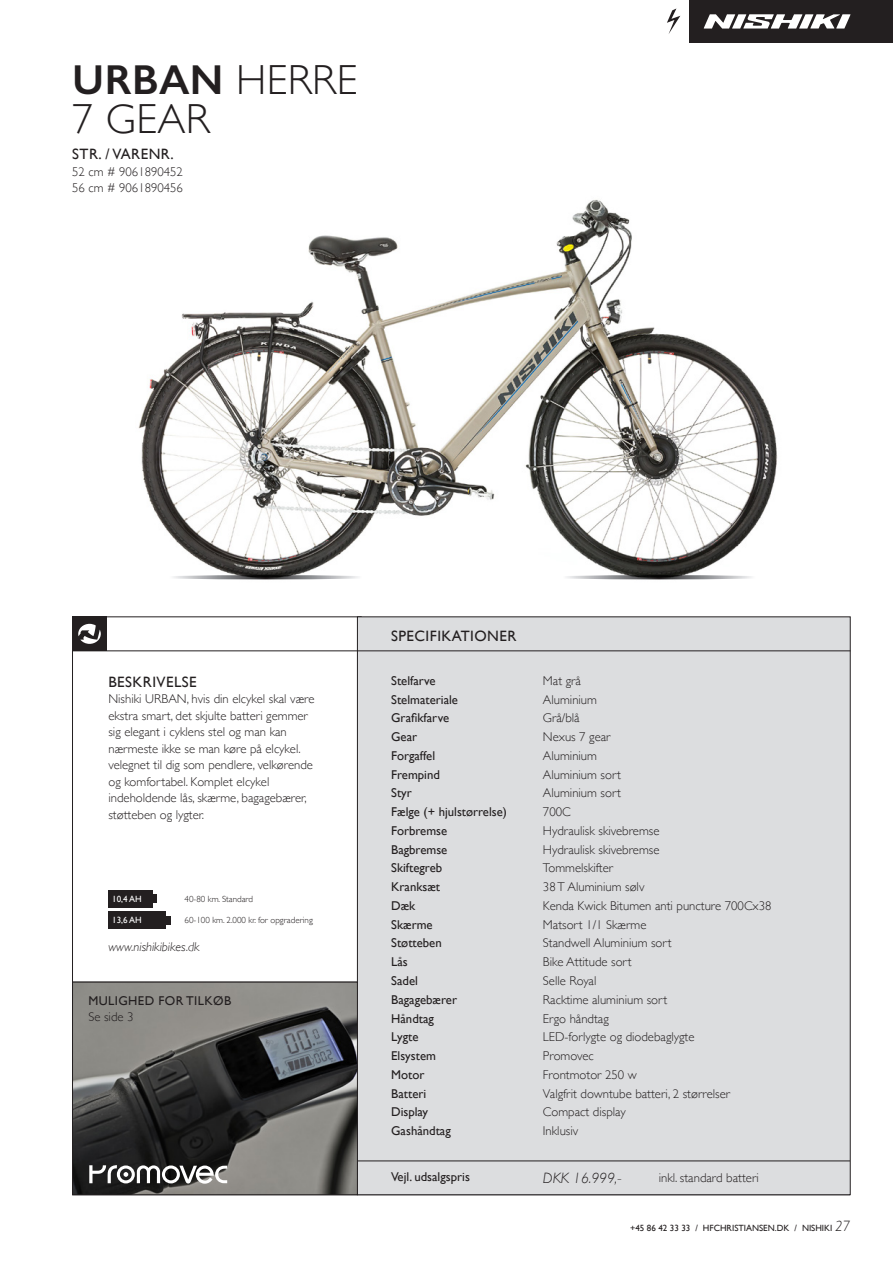
<style>
.page{position:relative;width:893px;height:1263px;background:#fff}
.page>*{position:absolute;margin:0;border:0;box-sizing:border-box;transform-origin:0 0}
.Overskrift{font:600 42px "Gill Sans";letter-spacing:.01em;color:#231f20}
.Overskrift-2{font:300 42px "Gill Sans";color:#231f20}
.Mellemrubrik{font:15px "Gill Sans";letter-spacing:.03em;color:#231f20}
.Pris{font:italic 300 15px "Gill Sans";color:#231f20}
.Specs__light{font:300 12.75px "Gill Sans";color:#231f20}
.Brødtekst{font:300 12.75px/16.5px "Gill Sans";color:#231f20}
.Specs__bold{font:12.75px "Gill Sans";color:#231f20}
.webadr{font:italic 300 12.75px "Gill Sans";color:#231f20}
.Mellemrubrik-2{font:12.75px "Gill Sans";letter-spacing:.03em;color:#231f20}
.Brødtekst-2{font:300 9px "Gill Sans";color:#231f20}
.t1{font:9px "Gill Sans";color:#231f20}
.Brødtekst-3{font:9px "Gill Sans";color:#fff}
.s1{font-weight:300}
.s2{font-weight:300;font-style:italic;font-size:15px}
</style>
<div class="page">
<div style="left:73px;top:617px;width:34px;height:34px;background:#231f20"></div>
<div style="left:689px;top:0;width:204px;height:43px;background:#231f20"></div>
<div style="left:357px;top:617px;width:493px;height:578px;background:#dcdddf"></div>
<hr style="left:72px;top:651px;width:778px;height:1px;background:#231f20">
<hr style="left:357px;top:1161px;width:493px;height:1px;background:#231f20">
<svg style="left:704px;top:14px;width:146px;height:15px"></svg>
<svg style="left:667px;top:9px;width:13px;height:25px"></svg>
<svg style="left:78px;top:624px;width:23px;height:20px"></svg>
<img style="left:74px;top:984px;width:282px;height:209px">
<div style="left:72px;top:982px;width:286px;height:213px;border:1px solid #231f20"></div>
<svg style="left:89px;top:1165px;width:138px;height:19px"></svg>
<img style="left:138px;top:199px;width:640px;height:381px">
<div style="left:108px;top:890px;width:45px;height:17px;background:#231f20"></div>
<svg style="left:153px;top:895px;width:4px;height:8px"></svg>
<div style="left:166px;top:916px;width:5px;height:8px;background:#231f20"></div>
<div style="left:108px;top:912px;width:58px;height:17px;background:#231f20"></div>
<p class="Overskrift" style="left:72px;top:55px;width:286px">URBAN <span class="s1">HERRE</span></p>
<p class="Overskrift-2" style="left:72px;top:86px;width:139px">7 GEAR</p>
<p class="Mellemrubrik" style="left:72px;top:145px;width:103px">STR. / VARENR.</p>
<p class="Brødtekst" style="left:72px;top:163px;width:112px">52 cm # 9061890452</p>
<p class="Brødtekst" style="left:72px;top:179px;width:112px">56 cm # 9061890456</p>
<p class="Mellemrubrik" style="left:108px;top:673px;width:90px">BESKRIVELSE</p>
<p class="Brødtekst" style="left:108px;top:690px;width:208px">Nishiki URBAN, hvis din elcykel skal være ekstra smart, det skjulte batteri gemmer sig elegant i cyklens stel og man kan nærmeste ikke se man køre på elcykel. velegnet til dig som pendlere, velkørende og komfortabel. Komplet elcykel indeholdende lås, skærme, bagagebærer, støtteben og lygter.</p>
<p class="Brødtekst-3" style="left:112px;top:894px;width:31px">10,4 AH</p>
<p class="Brødtekst-2" style="left:185px;top:892px;width:70px">40-80 km. Standard</p>
<p class="Brødtekst-3" style="left:112px;top:915px;width:31px">13,6 AH</p>
<p class="Brødtekst-2" style="left:185px;top:913px;width:130px">60-100 km. 2.000 kr. for opgradering</p>
<p class="webadr" style="left:108px;top:939px;width:93px">www.nishikibikes.dk</p>
<p class="Mellemrubrik-2" style="left:88px;top:993px;width:144px">MULIGHED FOR TILKØB</p>
<p class="Brødtekst" style="left:88px;top:1008px;width:47px">Se side 3</p>
<p class="Mellemrubrik" style="left:391px;top:627px;width:127px">SPECIFIKATIONER</p>
<p class="Specs__bold" style="left:391px;top:673px;width:46px">Stelfarve</p>
<p class="Specs__bold" style="left:391px;top:692px;width:68px">Stelmateriale</p>
<p class="Specs__bold" style="left:391px;top:711px;width:59px">Grafikfarve</p>
<p class="Specs__bold" style="left:391px;top:729px;width:28px">Gear</p>
<p class="Specs__bold" style="left:391px;top:748px;width:45px">Forgaffel</p>
<p class="Specs__bold" style="left:391px;top:767px;width:50px">Frempind</p>
<p class="Specs__bold" style="left:391px;top:786px;width:22px">Styr</p>
<p class="Specs__bold" style="left:391px;top:804px;width:117px">Fælge (+ hjulstørrelse)</p>
<p class="Specs__bold" style="left:391px;top:823px;width:57px">Forbremse</p>
<p class="Specs__bold" style="left:391px;top:842px;width:58px">Bagbremse</p>
<p class="Specs__bold" style="left:391px;top:861px;width:52px">Skiftegreb</p>
<p class="Specs__bold" style="left:391px;top:879px;width:50px">Kranksæt</p>
<p class="Specs__bold" style="left:391px;top:898px;width:26px">Dæk</p>
<p class="Specs__bold" style="left:391px;top:917px;width:43px">Skærme</p>
<p class="Specs__bold" style="left:391px;top:936px;width:52px">Støtteben</p>
<p class="Specs__bold" style="left:391px;top:954px;width:18px">Lås</p>
<p class="Specs__bold" style="left:391px;top:973px;width:28px">Sadel</p>
<p class="Specs__bold" style="left:391px;top:992px;width:67px">Bagagebærer</p>
<p class="Specs__bold" style="left:391px;top:1011px;width:44px">Håndtag</p>
<p class="Specs__bold" style="left:391px;top:1029px;width:29px">Lygte</p>
<p class="Specs__bold" style="left:391px;top:1048px;width:46px">Elsystem</p>
<p class="Specs__bold" style="left:391px;top:1067px;width:35px">Motor</p>
<p class="Specs__bold" style="left:391px;top:1086px;width:37px">Batteri</p>
<p class="Specs__bold" style="left:391px;top:1104px;width:38px">Display</p>
<p class="Specs__bold" style="left:391px;top:1123px;width:61px">Gashåndtag</p>
<p class="Specs__light" style="left:543px;top:671px;width:39px">Mat grå</p>
<p class="Specs__light" style="left:543px;top:689px;width:56px">Aluminium</p>
<p class="Specs__light" style="left:543px;top:708px;width:38px">Grå/blå</p>
<p class="Specs__light" style="left:543px;top:727px;width:69px">Nexus 7 gear</p>
<p class="Specs__light" style="left:543px;top:746px;width:56px">Aluminium</p>
<p class="Specs__light" style="left:543px;top:764px;width:80px">Aluminium sort</p>
<p class="Specs__light" style="left:543px;top:783px;width:80px">Aluminium sort</p>
<p class="Specs__light" style="left:543px;top:802px;width:29px">700C</p>
<p class="Specs__light" style="left:543px;top:821px;width:118px">Hydraulisk skivebremse</p>
<p class="Specs__light" style="left:543px;top:839px;width:118px">Hydraulisk skivebremse</p>
<p class="Specs__light" style="left:543px;top:858px;width:72px">Tommelskifter</p>
<p class="Specs__light" style="left:543px;top:877px;width:103px">38 T Aluminium sølv</p>
<p class="Specs__light" style="left:543px;top:896px;width:230px">Kenda Kwick Bitumen anti puncture 700Cx38</p>
<p class="Specs__light" style="left:543px;top:914px;width:105px">Matsort 1/1 Skærme</p>
<p class="Specs__light" style="left:543px;top:933px;width:130px">Standwell Aluminium sort</p>
<p class="Specs__light" style="left:543px;top:952px;width:90px">Bike Attitude sort</p>
<p class="Specs__light" style="left:543px;top:971px;width:55px">Selle Royal</p>
<p class="Specs__light" style="left:543px;top:989px;width:126px">Racktime aluminium sort</p>
<p class="Specs__light" style="left:543px;top:1008px;width:67px">Ergo håndtag</p>
<p class="Specs__light" style="left:543px;top:1027px;width:153px">LED-forlygte og diodebaglygte</p>
<p class="Specs__light" style="left:543px;top:1046px;width:52px">Promovec</p>
<p class="Specs__light" style="left:543px;top:1064px;width:95px">Frontmotor 250 w</p>
<p class="Specs__light" style="left:543px;top:1083px;width:189px">Valgfrit downtube batteri, 2 størrelser</p>
<p class="Specs__light" style="left:543px;top:1102px;width:84px">Compact display</p>
<p class="Specs__light" style="left:543px;top:1121px;width:37px">Inklusiv</p>
<p class="Specs__bold" style="left:391px;top:1169px;width:80px">Vejl. udsalgspris</p>
<p class="Pris" style="left:543px;top:1169px;width:80px">DKK 16.999,-</p>
<p class="Specs__light" style="left:659px;top:1167px;width:102px">inkl. standard batteri</p>
<p class="t1" style="left:630px;top:1222px;width:222px">+45 86 42 33 33 / HFCHRISTIANSEN.DK / NISHIKI <span class="s2">27</span></p>
</div>
